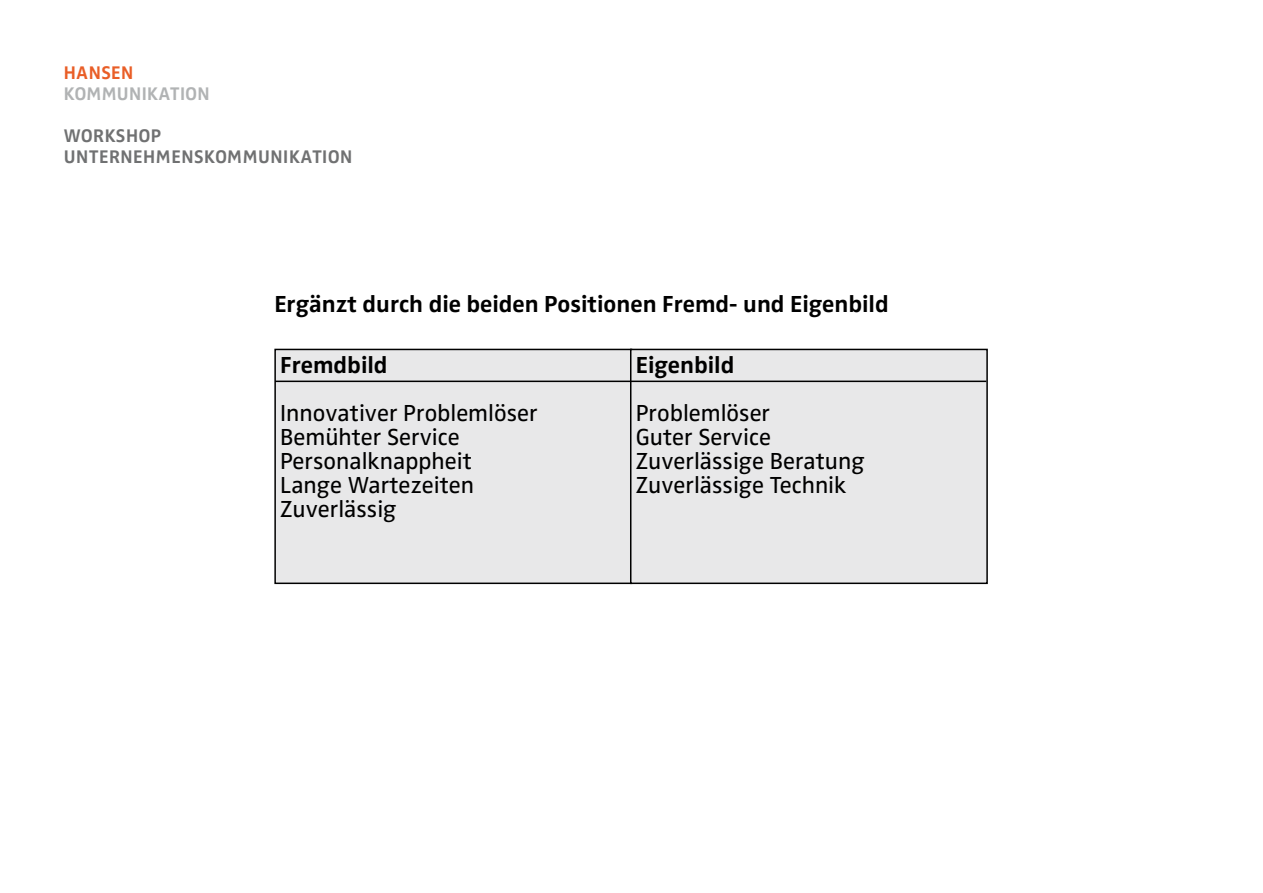
<style>
.page{position:relative;width:1263px;height:893px;background:#fff}
.page>*{position:absolute;margin:0;border:0;box-sizing:border-box;transform-origin:0 0}
.t1{font:24px/24px "Zwo Pro";color:#000}
.t2{font:700 24px "Zwo Pro";color:#000}
.t3{font:700 18.9px/21px "Zwo Pro";letter-spacing:.03em;color:#707172}
.t4{font:700 18.9px "Zwo Pro";letter-spacing:.02em;color:#b1b3b4}
.t5{font:700 18.9px "Zwo Pro";letter-spacing:.02em;color:#e95e27}
</style>
<div class="page">
<div style="left:275px;top:349px;width:356px;height:234px;background:#e8e8e9"></div>
<div style="left:274px;top:349px;width:358px;height:235px;border:2px solid #000"></div>
<hr style="left:275px;top:381px;width:356px;height:1px;background:#000">
<div style="left:631px;top:349px;width:356px;height:234px;background:#e8e8e9"></div>
<div style="left:630px;top:349px;width:358px;height:235px;border:2px solid #000"></div>
<hr style="left:631px;top:381px;width:355px;height:1px;background:#000">
<p class="t5" style="left:64px;top:61px;width:71px">HANSEN</p>
<p class="t4" style="left:64px;top:82px;width:147px">KOMMUNIKATION</p>
<p class="t3" style="left:64px;top:125px;width:99px">WORKSHOP<br>Unternehmens</p>
<p class="t3" style="left:204px;top:146px;width:24px">Kommunikation</p>
<p class="t2" style="left:274px;top:290px;width:616px">Ergänzt durch die beiden Positionen Fremd- und Eigenbild</p>
<p class="t2" style="left:280px;top:351px;width:109px">Fremdbild</p>
<p class="t1" style="left:280px;top:402px;width:259px">Innovativer Problemlöser<br>Bemühter Service<br>Personalknappheit<br>Lange Wartezeiten<br>Zuverlässig</p>
<p class="t2" style="left:636px;top:351px;width:100px">Eigenbild</p>
<p class="t1" style="left:636px;top:402px;width:230px">Problemlöser<br>Guter Service<br>Zuverlässige Beratung<br>Zuverlässige Technik</p>
</div>
